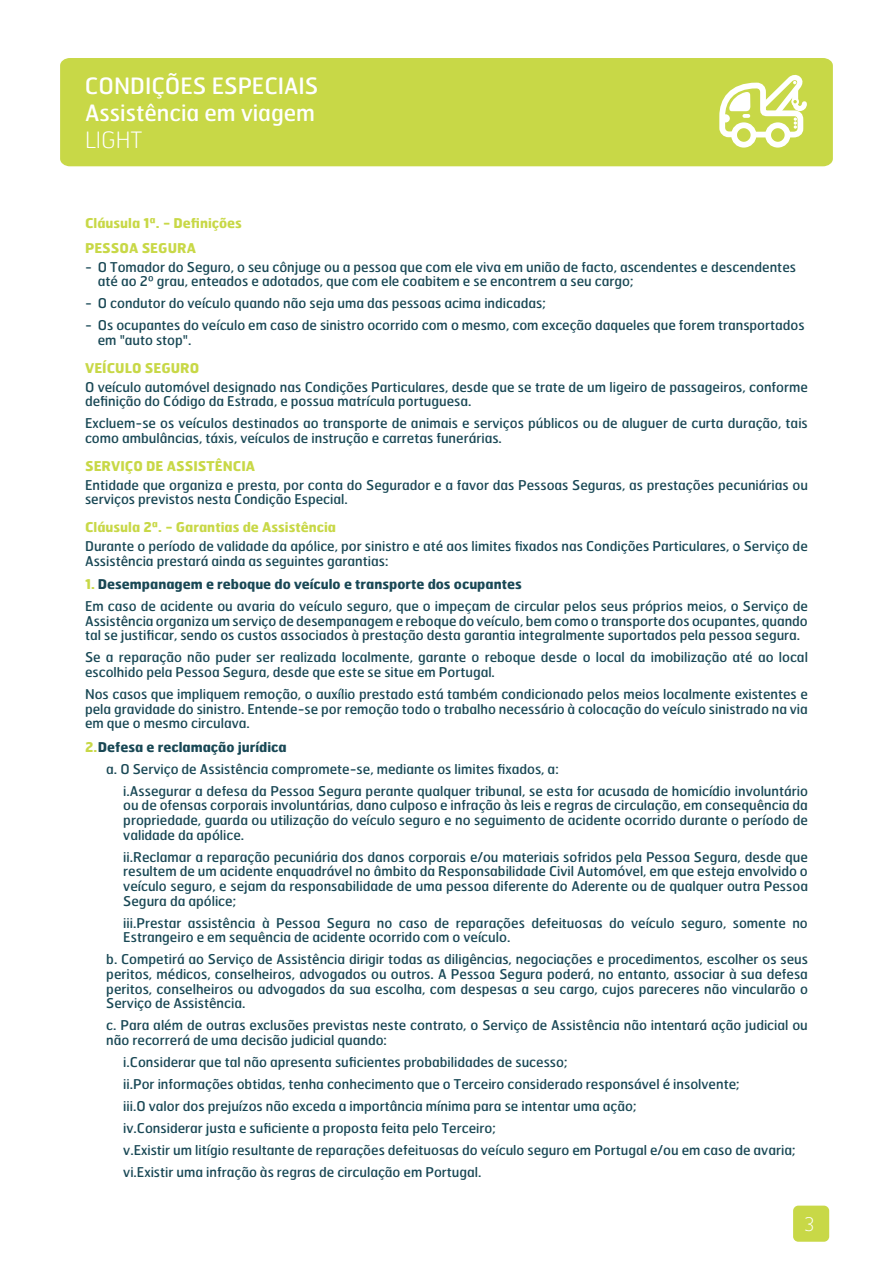
<style>
.page{position:relative;width:893px;height:1263px;background:#fff}
.page>*{position:absolute;margin:0;border:0;box-sizing:border-box;transform-origin:0 0}
.t1{font:22.5px/27px "Hermes";color:#fff}
.t2{font:100 22.5px "Hermes";color:#fff}
.t3{font:100 18.75px "Hermes";color:#fff}
.t4{font:13.5px/14.7px "Hermes";color:#194855}
.t5{font:700 13.5px/24.8px "Hermes";color:#c8d847}
.t6{font:700 13.5px "Hermes";color:#194855}
.s1{font-weight:700;color:#c8d847}
.s2{font-weight:700}
.s3{color:#c8d847}
</style>
<div class="page">
<div style="left:793px;top:1205px;width:36px;height:37px;background:#c8d847;border-radius:5px"></div>
<div style="left:60px;top:58px;width:773px;height:108px;background:#c8d847"></div>
<div style="left:731px;top:122px;width:25px;height:26px;border:6px solid #fff;border-radius:50%"></div>
<div style="left:765px;top:122px;width:25px;height:26px;border:6px solid #fff;border-radius:50%"></div>
<svg style="left:716px;top:72px;width:93px;height:68px"></svg>
<h1 class="t1" style="left:85px;top:72px;width:235px">CONDIÇÕES ESPECIAIS<br>Assistência em viagem</h1>
<h1 class="t2" style="left:85px;top:126px;width:58px">LIGHT</h1>
<p class="t5" style="left:85px;top:210px;width:158px">Cláusula 1ª. - Definições<br>PESSOA SEGURA</p>
<p class="t4" style="left:98px;top:259px;width:700px;text-indent:-13px">- O Tomador do Seguro, o seu cônjuge ou a pessoa que com ele viva em união de facto, ascendentes e descendentes até ao 2º grau, enteados e adotados, que com ele coabitem e se encontrem a seu cargo;</p>
<p class="t4" style="left:85px;top:296px;width:462px">- O condutor do veículo quando não seja uma das pessoas acima indicadas;</p>
<p class="t4" style="left:98px;top:318px;width:708px;text-indent:-13px">- Os ocupantes do veículo em caso de sinistro ocorrido com o mesmo, com exceção daqueles que forem transportados em "auto stop".</p>
<p class="t5" style="left:85px;top:355px;width:116px">VEÍCULO SEGURO</p>
<p class="t4" style="left:85px;top:379px;width:724px">O veículo automóvel designado nas Condições Particulares, desde que se trate de um ligeiro de passageiros, conforme definição do Código da Estrada, e possua matrícula portuguesa.</p>
<p class="t4" style="left:85px;top:415px;width:724px">Excluem-se os veículos destinados ao transporte de animais e serviços públicos ou de aluguer de curta duração, tais como ambulâncias, táxis, veículos de instrução e carretas funerárias.</p>
<p class="t5" style="left:85px;top:453px;width:172px">SERVIÇO DE ASSISTÊNCIA</p>
<p class="t4" style="left:85px;top:477px;width:724px">Entidade que organiza e presta, por conta do Segurador e a favor das Pessoas Seguras, as prestações pecuniárias ou serviços previstos nesta Condição Especial.</p>
<p class="t5" style="left:85px;top:514px;width:252px">Cláusula 2ª. - Garantias de Assistência</p>
<p class="t4" style="left:85px;top:538px;width:724px">Durante o período de validade da apólice, por sinistro e até aos limites fixados nas Condições Particulares, o Serviço de<br>Assistência prestará ainda as seguintes garantias:</p>
<p class="t4" style="left:85px;top:573px;width:724px;line-height:21.9px"><span class="s1">1.</span> <span class="s2">Desempanagem e reboque do veículo e transporte dos ocupantes<br></span>Em caso de acidente ou avaria do veículo seguro, que o impeçam de circular pelos seus próprios meios, o Serviço de</p>
<p class="t4" style="left:85px;top:613px;width:724px">Assistência organiza um serviço de desempanagem e reboque do veículo, bem como o transporte dos ocupantes, quando tal se justificar, sendo os custos associados à prestação desta garantia integralmente suportados pela pessoa segura.</p>
<p class="t4" style="left:85px;top:650px;width:724px">Se a reparação não puder ser realizada localmente, garante o reboque desde o local da imobilização até ao local escolhido pela Pessoa Segura, desde que este se situe em Portugal.</p>
<p class="t4" style="left:85px;top:686px;width:724px;text-align:justify">Nos casos que impliquem remoção, o auxílio prestado está também condicionado pelos meios localmente existentes e pela gravidade do sinistro. Entende-se por remoção todo o trabalho necessário à colocação do veículo sinistrado na via em que o mesmo circulava.</p>
<p class="t6" style="left:85px;top:738px;width:203px"><span class="s3">2.</span>Defesa e reclamação jurídica</p>
<p class="t4" style="left:106px;top:761px;width:454px">a. O Serviço de Assistência compromete-se, mediante os limites fixados, a:</p>
<p class="t4" style="left:123px;top:783px;width:686px">i.Assegurar a defesa da Pessoa Segura perante qualquer tribunal, se esta for acusada de homicídio involuntário</p>
<p class="t4" style="left:123px;top:798px;width:686px;text-align:justify">ou de ofensas corporais involuntárias, dano culposo e infração às leis e regras de circulação, em consequência da propriedade, guarda ou utilização do veículo seguro e no seguimento de acidente ocorrido durante o período de validade da apólice.</p>
<p class="t4" style="left:123px;top:849px;width:686px;text-align:justify">ii.Reclamar a reparação pecuniária dos danos corporais e/ou materiais sofridos pela Pessoa Segura, desde que resultem de um acidente enquadrável no âmbito da Responsabilidade Civil Automóvel, em que esteja envolvido o veículo seguro, e sejam da responsabilidade de uma pessoa diferente do Aderente ou de qualquer outra Pessoa Segura da apólice;</p>
<p class="t4" style="left:123px;top:915px;width:686px">iii.Prestar assistência à Pessoa Segura no caso de reparações defeituosas do veículo seguro, somente no<br>Estrangeiro e em sequência de acidente ocorrido com o veículo.</p>
<p class="t4" style="left:106px;top:952px;width:703px;text-align:justify">b. Competirá ao Serviço de Assistência dirigir todas as diligências, negociações e procedimentos, escolher os seus peritos, médicos, conselheiros, advogados ou outros. A Pessoa Segura poderá, no entanto, associar à sua defesa peritos, conselheiros ou advogados da sua escolha, com despesas a seu cargo, cujos pareceres não vincularão o Serviço de Assistência.</p>
<p class="t4" style="left:106px;top:1018px;width:703px">c. Para além de outras exclusões previstas neste contrato, o Serviço de Assistência não intentará ação judicial ou não recorrerá de uma decisão judicial quando:</p>
<p class="t4" style="left:123px;top:1051px;width:673px;line-height:21.9px">i.Considerar que tal não apresenta suficientes probabilidades de sucesso;<br>ii.Por informações obtidas, tenha conhecimento que o Terceiro considerado responsável é insolvente;<br>iii.O valor dos prejuízos não exceda a importância mínima para se intentar uma ação;<br>iv.Considerar justa e suficiente a proposta feita pelo Terceiro;<br>v.Existir um litígio resultante de reparações defeituosas do veículo seguro em Portugal e/ou em caso de avaria; vi.Existir uma infração às regras de circulação em Portugal.</p>
<h2 class="t3" style="left:804px;top:1212px;width:11px">3</h2>
</div>
